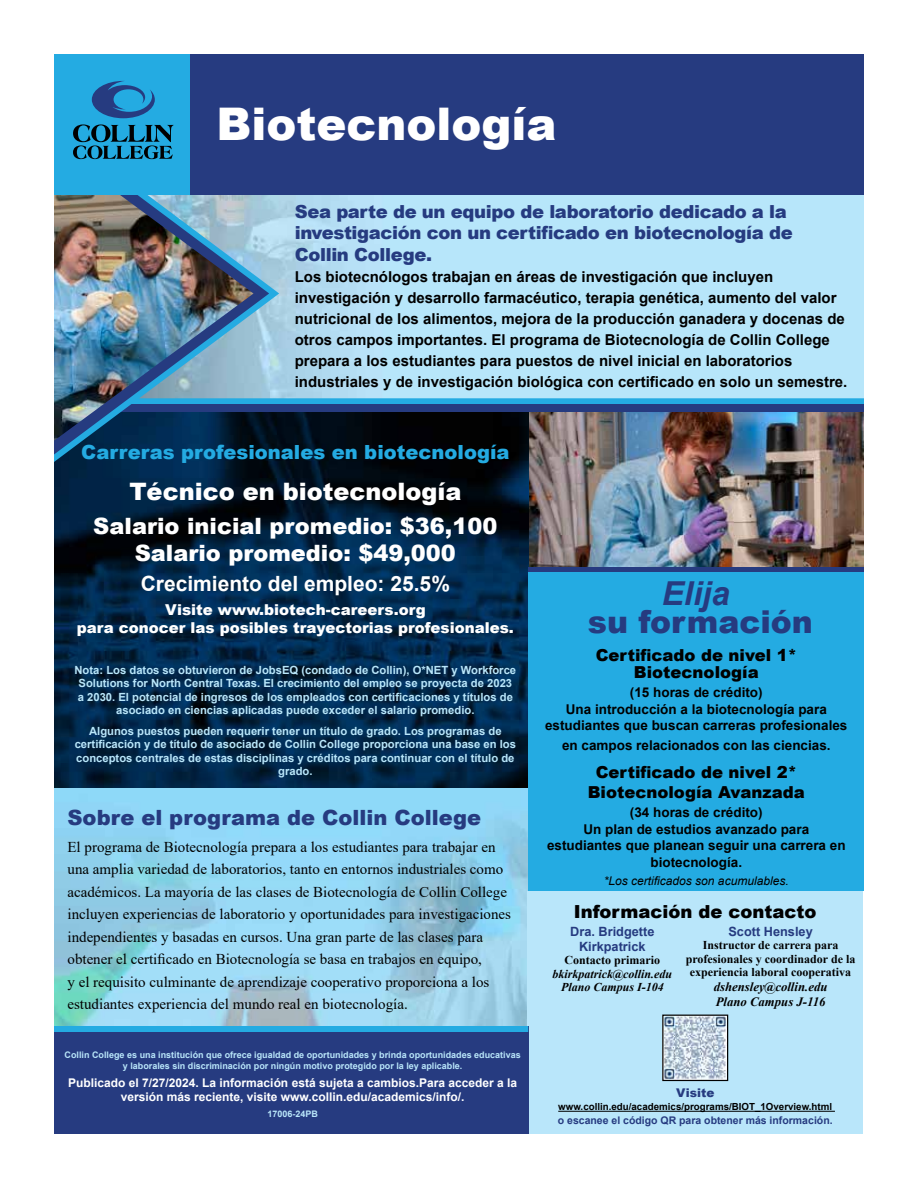
<style>
.page{position:relative;width:918px;height:1188px;background:#fff}
.page>*{position:absolute;margin:0;border:0;box-sizing:border-box;transform-origin:0 0}
.t1{font:900 45px "Arial";color:#fff}
.t2{font:italic 700 33px "Arial";color:#263b80}
.t3{font:900 31.5px "Arial";color:#263b80}
.t4{font:900 24px "Arial";color:#fff}
.t5{font:900 22.5px/27px "Arial";color:#fff;text-align:center}
.t6{font:900 21px "Arial";color:#263b80}
.t7{font:700 21px "Arial";color:#fff}
.t8{font:900 19.5px "Arial";color:#24abe2}
.t9{font:900 18px/21.8px "Arial";letter-spacing:-.02em;color:#263b80}
.t10{font:900 18px "Arial";color:#000}
.t11{font:900 16.5px/16.5px "Arial";color:#000;text-align:center}
.t12{font:15px/22.5px "Times New Roman";color:#000}
.t13{font:700 15px/21px "Arial";color:#000}
.t14{font:900 15px/18px "Arial";color:#fff;text-align:center}
.t15{font:700 13.5px/16.5px "Arial";color:#000;text-align:center}
.t16{font:700 12.75px/15px "Arial";color:#263b80;text-align:center}
.t17{font:italic 700 12.75px/15px "Times New Roman";color:#000}
.t18{font:700 12px/13.5px "Arial";color:#fff;text-align:center}
.t19{font:700 12px/13.5px "Times New Roman";color:#000;text-align:center}
.t20{font:italic 700 12px/13.5px "Times New Roman";color:#000;text-align:center}
.t21{font:italic 12px "Arial";color:#000}
.t22{font:900 12px "Arial";color:#263b80}
.t23{font:700 11.25px/13.5px "Arial";color:#b9e6fa;text-align:center}
.t24{font:700 10.5px "Arial";color:#263b80}
.t25{font:700 9.75px "Arial";color:#000}
.t26{font:700 9px/11.2px "Arial";color:#b9e6fa;text-align:center}
</style>
<div class="page">
<img style="left:54px;top:412px;width:474px;height:614px">
<img style="left:528px;top:412px;width:336px;height:155px">
<img style="left:283px;top:194px;width:581px;height:204px">
<div style="left:528px;top:570px;width:336px;height:321px;background:#24abe2"></div>
<div style="left:527px;top:891px;width:336px;height:243px;background:#b9e6fa"></div>
<div style="left:79px;top:398px;width:785px;height:6px;background:#24abe2"></div>
<div style="left:57px;top:404px;width:807px;height:8px;background:#263b80"></div>
<div style="left:54px;top:1026px;width:474px;height:108px;background:#263b80"></div>
<svg style="left:54px;top:194px;width:229px;height:284px;background:#426783"></svg>
<img style="left:54px;top:194px;width:200px;height:252px">
<div style="left:54px;top:1026px;width:474px;height:6px;background:#24abe2"></div>
<div style="left:528px;top:567px;width:336px;height:5px;background:#263b80"></div>
<div style="left:54px;top:54px;width:140px;height:140px;background:#24abe2"></div>
<div style="left:190px;top:54px;width:674px;height:140px;background:#263b80"></div>
<svg style="left:92px;top:81px;width:63px;height:37px"></svg>
<svg style="left:73px;top:124px;width:101px;height:35px"></svg>
<img style="left:664px;top:1017px;width:62px;height:62px">
<div style="left:662px;top:1015px;width:66px;height:66px;border:1px solid #000"></div>
<hr style="left:558px;top:1111px;width:277px;height:1px;background:#000">
<h1 class="t1" style="left:217px;top:91px;width:342px">Biotecnología</h1>
<p class="t9" style="left:295px;top:200px;width:500px">Sea parte de un equipo de laboratorio dedicado a la investigación con un certificado en biotecnología de<br>Collin College.</p>
<p class="t13" style="left:295px;top:267px;width:554px">Los biotecnólogos trabajan en áreas de investigación que incluyen investigación y desarrollo farmacéutico, terapia genética, aumento del valor nutricional de los alimentos, mejora de la producción ganadera y docenas de otros campos importantes. El programa de Biotecnología de Collin College prepara a los estudiantes para puestos de nivel inicial en laboratorios industriales y de investigación biológica con certificado en solo un semestre.</p>
<h3 class="t8" style="left:81px;top:438px;width:430px">Carreras profesionales en biotecnología</h3>
<h3 class="t4" style="left:129px;top:474px;width:334px">Técnico en biotecnología</h3>
<h3 class="t5" style="left:93px;top:511px;width:406px">Salario inicial promedio: $36,100<br>Salario promedio: $49,000</h3>
<h3 class="t7" style="left:141px;top:569px;width:311px">Crecimiento del empleo: 25.5%</h3>
<p class="t14" style="left:77px;top:601px;width:438px">Visite www.biotech-careers.org<br>para conocer las posibles trayectorias profesionales.</p>
<p class="t23" style="left:75px;top:663px;width:443px">Nota: Los datos se obtuvieron de JobsEQ (condado de Collin), O*NET y Workforce Solutions for North Central Texas. El crecimiento del empleo se proyecta de 2023 a 2030. El potencial de ingresos de los empleados con certificaciones y títulos de asociado en ciencias aplicadas puede exceder el salario promedio.</p>
<p class="t23" style="left:75px;top:724px;width:443px">Algunos puestos pueden requerir tener un título de grado. Los programas de certificación y de título de asociado de Collin College proporciona una base en los conceptos centrales de estas disciplinas y créditos para continuar con el título de grado.</p>
<h3 class="t6" style="left:68px;top:802px;width:415px">Sobre el programa de Collin College</h3>
<p class="t12" style="left:68px;top:835px;width:445px">El programa de Biotecnología prepara a los estudiantes para trabajar en una amplia variedad de laboratorios, tanto en entornos industriales como académicos. La mayoría de las clases de Biotecnología de Collin College incluyen experiencias de laboratorio y oportunidades para investigaciones independientes y basadas en cursos. Una gran parte de las clases para obtener el certificado en Biotecnología se basa en trabajos en equipo,<br>y el requisito culminante de aprendizaje cooperativo proporciona a los estudiantes experiencia del mundo real en biotecnología.</p>
<p class="t26" style="left:65px;top:1050px;width:458px">Collin College es una institución que ofrece igualdad de oportunidades y brinda oportunidades educativas y laborales sin discriminación por ningún motivo protegido por la ley aplicable.</p>
<p class="t18" style="left:68px;top:1076px;width:450px">Publicado el 7/27/2024. La información está sujeta a cambios.Para acceder a la versión más reciente, visite www.collin.edu/academics/info/.</p>
<p class="t26" style="left:267px;top:1108px;width:52px">17006-24PB</p>
<h2 class="t2" style="left:662px;top:571px;width:69px">Elija</h2>
<h3 class="t3" style="left:588px;top:599px;width:227px">su formación</h3>
<p class="t11" style="left:596px;top:646px;width:203px">Certificado de nivel 1*<br>Biotecnología</p>
<p class="t15" style="left:545px;top:684px;width:304px">(15 horas de crédito)<br>Una introducción a la biotecnología para estudiantes que buscan carreras profesionales</p>
<p class="t15" style="left:562px;top:737px;width:270px">en campos relacionados con las ciencias.</p>
<p class="t11" style="left:588px;top:762px;width:219px;line-height:19.5px">Certificado de nivel 2*<br>Biotecnología Avanzada</p>
<p class="t15" style="left:547px;top:804px;width:300px">(34 horas de crédito)<br>Un plan de estudios avanzado para estudiantes que planean seguir una carrera en biotecnología.</p>
<p class="t21" style="left:604px;top:873px;width:186px">*Los certificados son acumulables.</p>
<p class="t10" style="left:574px;top:899px;width:244px">Información de contacto</p>
<p class="t16" style="left:570px;top:924px;width:86px">Dra. Bridgette<br>Kirkpatrick</p>
<p class="t19" style="left:565px;top:953px;width:97px">Contacto primario</p>
<p class="t20" style="left:553px;top:966px;width:121px">bkirkpatrick@collin.edu<br>Plano Campus I-104</p>
<p class="t16" style="left:728px;top:924px;width:86px">Scott Hensley</p>
<p class="t19" style="left:686px;top:938px;width:171px">Instructor de carrera para profesionales y coordinador de la experiencia laboral cooperativa</p>
<p class="t17" style="left:714px;top:979px;width:115px">dshensley@collin.edu<br>Plano Campus J-116</p>
<p class="t22" style="left:676px;top:1084px;width:40px">Visite</p>
<p class="t25" style="left:558px;top:1100px;width:275px">www.collin.edu/academics/programs/BIOT_1Overview.html</p>
<p class="t24" style="left:558px;top:1113px;width:276px">o escanee el código QR para obtener más información.</p>
</div>
